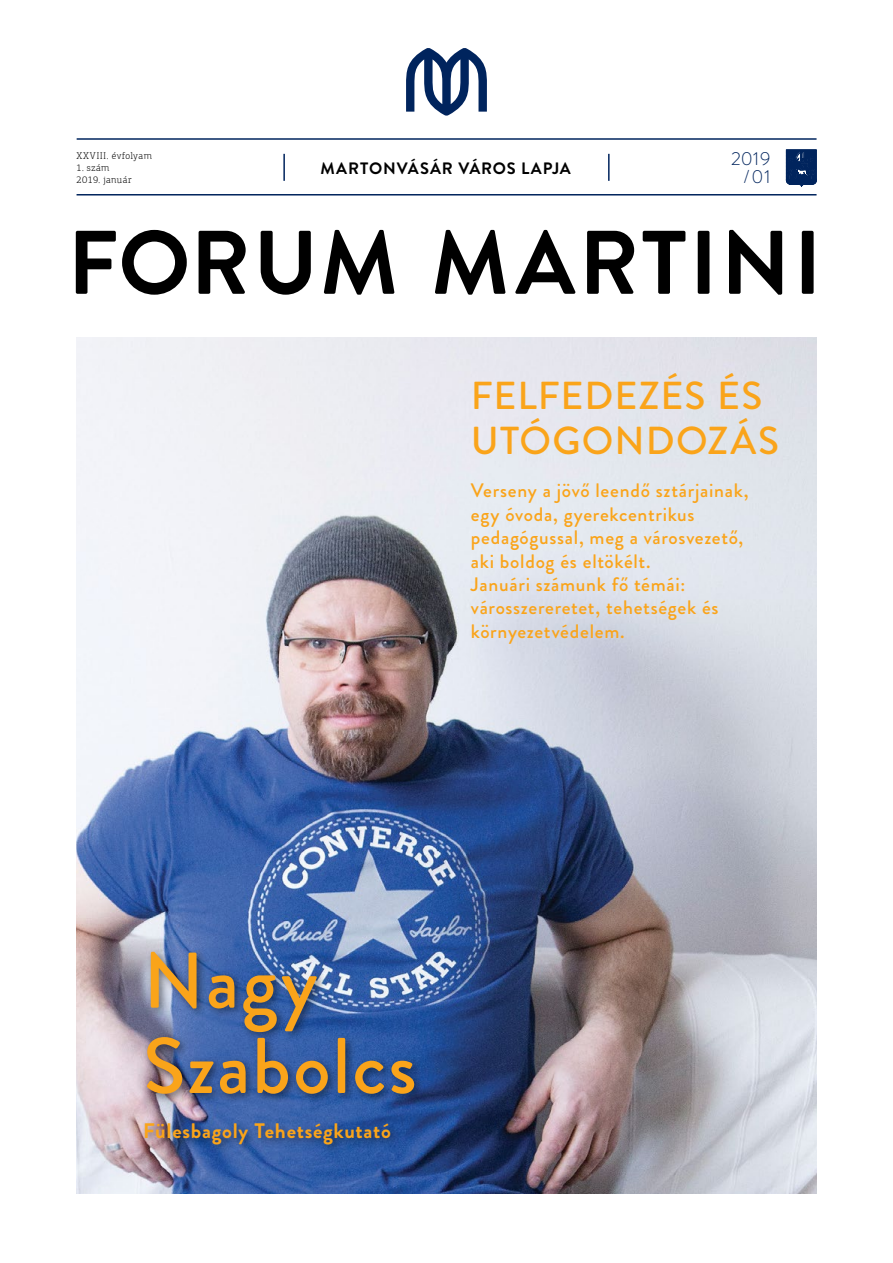
<style>
.page{position:relative;width:893px;height:1263px;background:#fff}
.page>*{position:absolute;margin:0;border:0;box-sizing:border-box;transform-origin:0 0}
.t1{font:700 90px "Brandon Grotesque";letter-spacing:.035em;color:#000}
.t2{font:500 78.75px/85.3px "Brandon Grotesque";letter-spacing:.025em;color:#faa41a}
.t3{font:500 39px/45px "Brandon Grotesque";letter-spacing:.03em;color:#faa41a}
.t4{font:700 21px "Brandon Grotesque";letter-spacing:.035em;color:#faa41a}
.t5{font:500 19.5px/23.4px "Brandon Grotesque";letter-spacing:.035em;color:#faa41a}
.t6{font:300 18.75px/18.1px "Brandon Grotesque";letter-spacing:.035em;color:#00245d;text-align:right}
.t7{font:700 16.5px "Brandon Grotesque";letter-spacing:.055em;color:#000}
.t8{font:300 9.75px/11.7px "PF Agora Slab Pro";letter-spacing:.035em;color:#000}
</style>
<div class="page">
<hr style="left:77px;top:138px;width:739px;height:2px;background:#00245d">
<hr style="left:77px;top:194px;width:739px;height:1px;background:#00245d">
<svg style="left:406px;top:48px;width:81px;height:68px"></svg>
<img style="left:77px;top:337px;width:739px;height:856px">
<hr style="left:283px;top:154px;width:2px;height:27px;background:#00245d">
<hr style="left:608px;top:154px;width:2px;height:27px;background:#00245d">
<svg style="left:786px;top:149px;width:31px;height:38px"></svg>
<div style="left:140px;top:947px;width:285px;height:208px;background:#000;opacity:.5"></div>
<p class="t8" style="left:77px;top:150px;width:77px">XXVIII. évfolyam</p>
<p class="t8" style="left:77px;top:162px;width:56px">1. szám<br>2019. január</p>
<p class="t7" style="left:320px;top:157px;width:252px">MARTONVÁSÁR VÁROS LAPJA</p>
<p class="t6" style="left:731px;top:149px;width:41px">2019 /01</p>
<h1 class="t1" style="left:68px;top:200px;width:756px">FORUM MARTINI</h1>
<h3 class="t3" style="left:471px;top:374px;width:310px">FELFEDEZÉS ÉS<br>UTÓGONDOZÁS</h3>
<p class="t5" style="left:471px;top:479px;width:279px">Verseny a jövő leendő sztárjainak, egy óvoda, gyerekcentrikus pedagógussal, meg a városvezető, aki boldog és eltökélt.<br>Januári számunk fő témái: városszereretet, tehetségek és környezetvédelem.</p>
<h2 class="t2" style="left:143px;top:939px;width:275px">Nagy<br>Szabolcs</h2>
<p class="t4" style="left:143px;top:1116px;width:249px">Fülesbagoly Tehetségkutató</p>
</div>
